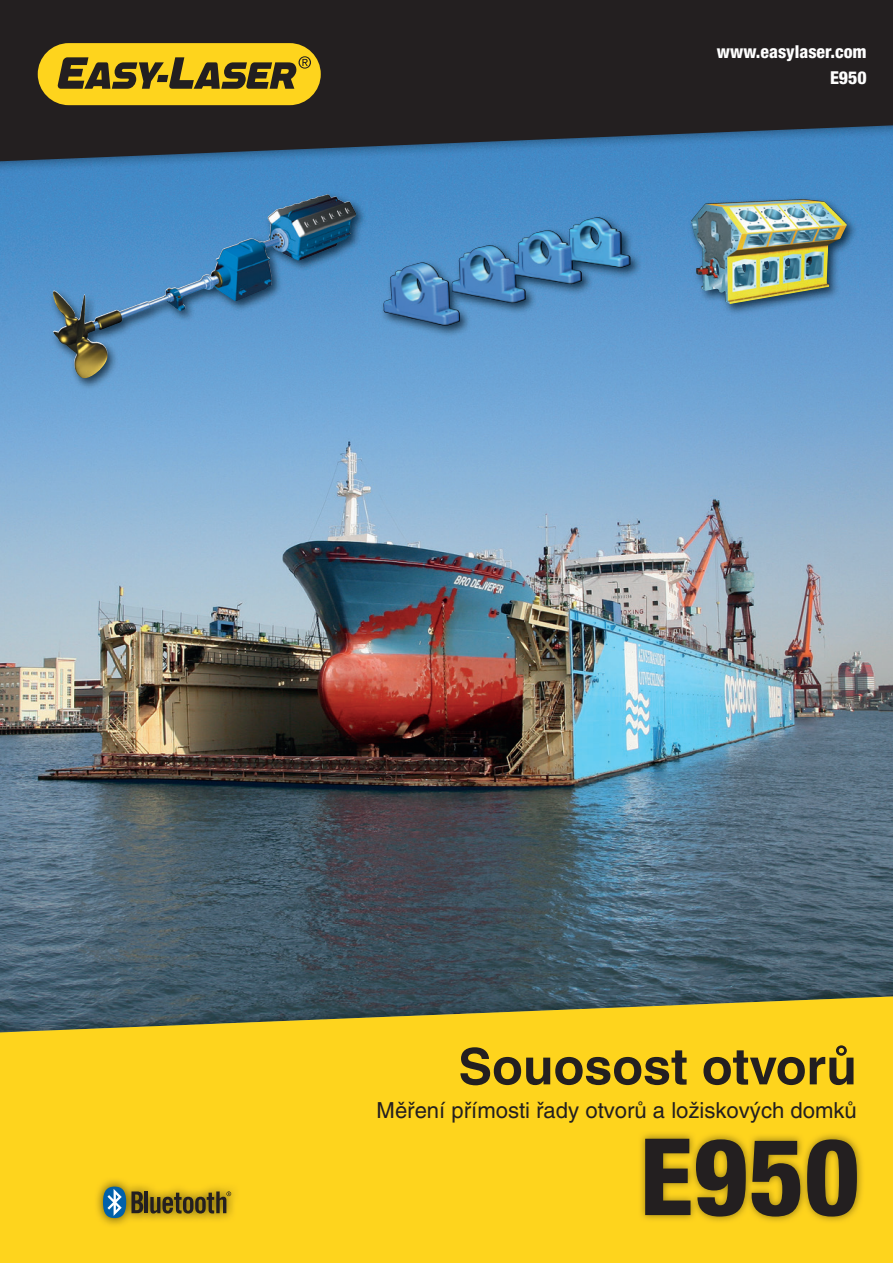
<style>
.page{position:relative;width:893px;height:1263px;background:#fff}
.page>*{position:absolute;margin:0;border:0;box-sizing:border-box;transform-origin:0 0}
.t1{font:800 condensed 106.95px "Helvetica Neue";color:#231f20}
.t2{font:700 50.25px "Helvetica CE";color:#231f20}
.t3{font:22.05px "Helvetica CE";color:#231f20}
.t4{font:800 condensed 17.85px/26.7px "Helvetica Neue";color:#fff;text-align:right}
</style>
<div class="page">
<img style="left:0;top:161px;width:893px;height:835px">
<svg style="left:0;top:0;width:893px;height:161px;background:#262b33"></svg>
<svg style="left:0;top:996px;width:893px;height:267px;background:#eec922"></svg>
<div style="left:38px;top:43px;width:283px;height:62px;background:#fed41d;border-radius:31px"></div>
<svg style="left:57px;top:56px;width:254px;height:33px"></svg>
<img style="left:94px;top:1177px;width:146px;height:50px">
<hr style="left:145px;top:1191px;width:3px;height:22px;background:#231f20">
<svg style="left:103px;top:1186px;width:40px;height:32px"></svg>
<svg style="left:150px;top:1191px;width:81px;height:22px;background:#7e6a1a"></svg>
<img style="left:638px;top:1131px;width:227px;height:93px">
<img style="left:380px;top:214px;width:262px;height:124px">
<img style="left:452px;top:217px;width:178px;height:86px">
<img style="left:49px;top:191px;width:319px;height:199px">
<img style="left:74px;top:196px;width:245px;height:127px">
<img style="left:688px;top:195px;width:170px;height:121px">
<img style="left:691px;top:199px;width:156px;height:105px">
<p class="t4" style="left:717px;top:38px;width:151px">www.easylaser.com<br>E950</p>
<h2 class="t2" style="left:458px;top:1038px;width:400px">Souosost otvorů</h2>
<p class="t3" style="left:377px;top:1098px;width:482px">Měření přímosti řady otvorů a ložiskových domků</p>
<h1 class="t1" style="left:640px;top:1111px;width:222px">E950</h1>
</div>
